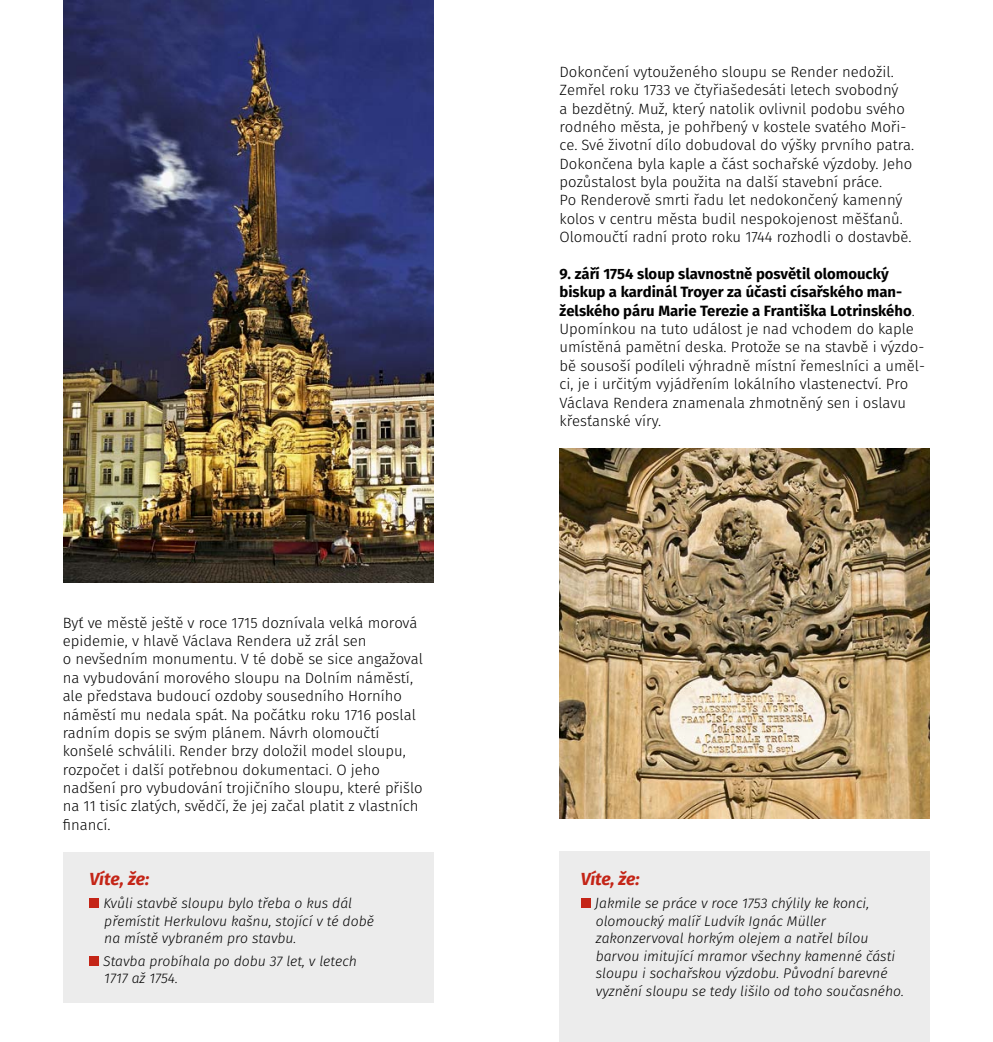
<style>
.page{position:relative;width:993px;height:1042px;background:#fff}
.page>*{position:absolute;margin:0;border:0;box-sizing:border-box;transform-origin:0 0}
.t1{font:italic 700 17.5px "Fira Sans";letter-spacing:-.01em;color:#c42517}
.t2{font:300 14.88px/18.4px "Fira Sans";color:#000}
.t3{font:italic 300 14px/17.5px "Fira Sans";color:#000}
.s1{font-weight:700}
.s2{font-size:14.88px}
</style>
<div class="page">
<div style="left:63px;top:852px;width:370px;height:150px;background:#ececec"></div>
<div style="left:559px;top:852px;width:370px;height:190px;background:#ececec"></div>
<div style="left:89px;top:898px;width:10px;height:10px;background:#c42517"></div>
<div style="left:89px;top:956px;width:10px;height:9px;background:#c42517"></div>
<div style="left:580px;top:898px;width:10px;height:10px;background:#c42517"></div>
<img style="left:63px;top:0;width:370px;height:582px">
<img style="left:559px;top:449px;width:370px;height:370px">
<p class="t2" style="left:63px;top:613px;width:362px">Byť ve městě ještě v roce 1715 doznívala velká morová epidemie, v hlavě Václava Rendera už zrál sen<br>o nevšedním monumentu. V té době se sice angažoval na vybudování morového sloupu na Dolním náměstí, ale představa budoucí ozdoby sousedního Horního náměstí mu nedala spát. Na počátku roku 1716 poslal radním dopis se svým plánem. Návrh olomoučtí konšelé schválili. Render brzy doložil model sloupu, rozpočet i další potřebnou dokumentaci. O jeho nadšení pro vybudování trojičního sloupu, které přišlo na 11 tisíc zlatých, svědčí, že jej začal platit z vlastních financí.</p>
<p class="t1" style="left:89px;top:864px;width:62px">Víte, že:</p>
<p class="t3" style="left:103px;top:894px;width:272px">Kvůli stavbě sloupu bylo třeba o kus dál přemístit Herkulovu kašnu, stojící v té době na místě vybraném pro stavbu.</p>
<p class="t3" style="left:103px;top:952px;width:255px">Stavba probíhala po dobu 37 let, v letech<br>1717 až 1754.</p>
<p class="t2" style="left:559px;top:62px;width:356px">Dokončení vytouženého sloupu se Render nedožil.<br>Zemřel roku 1733 ve čtyřiašedesáti letech svobodný<br>a bezdětný. Muž, který natolik ovlivnil podobu svého rodného města, je pohřbený v kostele svatého Moři&shy;ce. Své životní dílo dobudoval do výšky prvního patra.<br>Dokončena byla kaple a část sochařské výzdoby. Jeho pozůstalost byla použita na další stavební práce.<br>Po Renderově smrti řadu let nedokončený kamenný kolos v centru města budil nespokojenost měšťanů.<br>Olomoučtí radní proto roku 1744 rozhodli o dostavbě.</p>
<p class="t2" style="left:559px;top:264px;width:367px"><span class="s1">9. září 1754 sloup slavnostně posvětil olomoucký biskup a kardinál Troyer za účasti císařského man&shy;želského páru Marie Terezie a Františka Lotrinského</span>.<br>Upomínkou na tuto událost je nad vchodem do kaple umístěná pamětní deska. Protože se na stavbě i výzdo&shy;bě sousoší podíleli výhradně místní řemeslníci a uměl&shy;ci, je i určitým vyjádřením lokálního vlastenectví. Pro Václava Rendera znamenala zhmotněný sen i oslavu křesťanské víry.</p>
<p class="t1" style="left:580px;top:864px;width:60px">Víte, že:</p>
<p class="t3" style="left:594px;top:894px;width:310px"><span class="s2">J</span>akmile se práce v roce 1753 chýlily ke konci, olomoucký malíř Ludvík Ignác Müller zakonzervoval horkým olejem a natřel bílou barvou imitující mramor všechny kamenné části sloupu i sochařskou výzdobu. Původní barevné vyznění sloupu se tedy lišilo od toho současného.</p>
</div>
